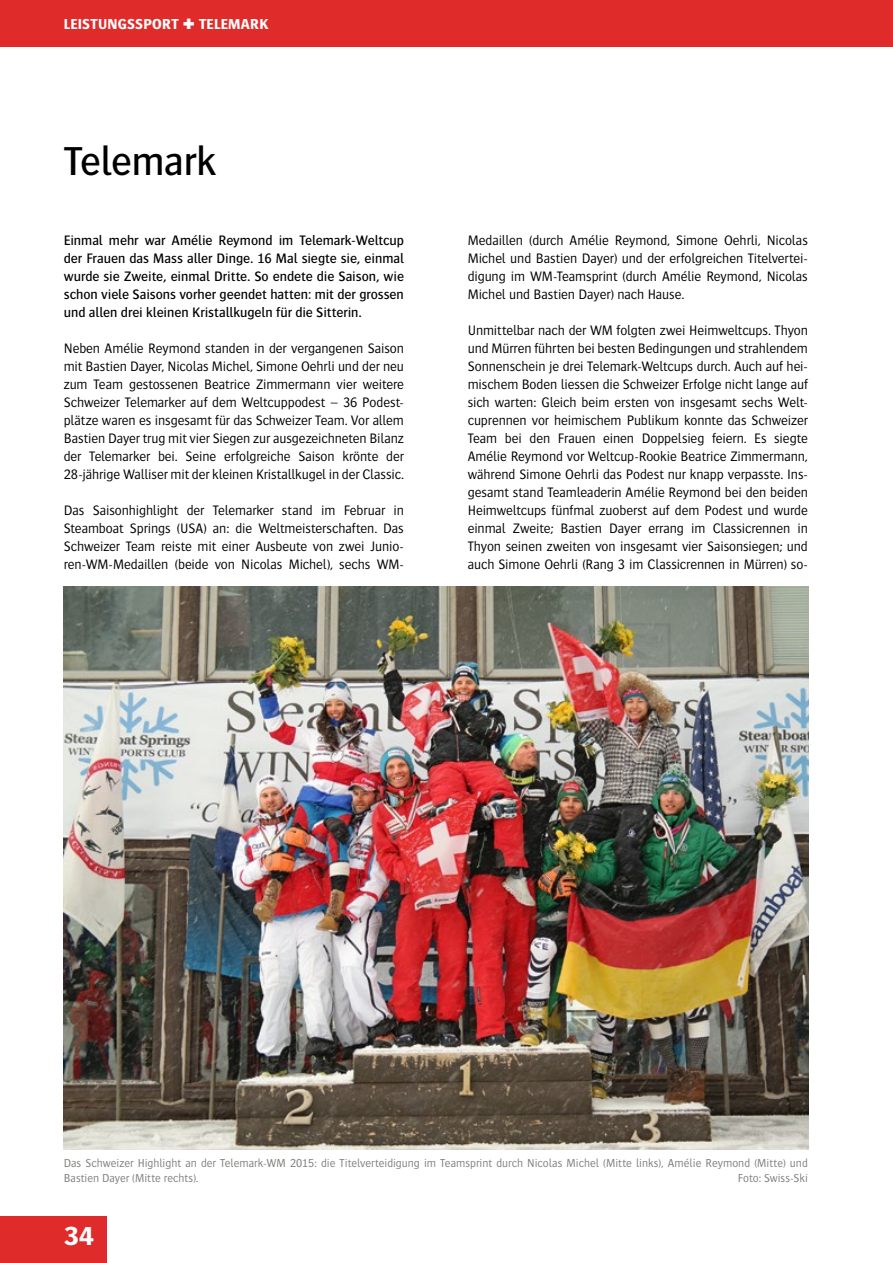
<style>
.page{position:relative;width:893px;height:1263px;background:#fff}
.page>*{position:absolute;margin:0;border:0;box-sizing:border-box;transform-origin:0 0}
.t1{font:500 42px "Bosis Std";letter-spacing:-.005em;color:#000}
.t2{font:700 27px "Bosis Std";color:#fff}
.t3{font:700 15px "Bosis Std";letter-spacing:.015em;color:#fff}
.t4{font:300 14.25px/18px "Bosis Std";letter-spacing:-.01em;color:#000;text-align:justify}
.t5{font:500 14.25px/18px "Bosis Std";color:#000;text-align:justify}
.t6{font:300 12px/15px "Bosis Std";letter-spacing:-.005em;color:#817e7b}
</style>
<div class="page">
<div style="left:0;top:0;width:893px;height:47px;background:#df2b2a"></div>
<div style="left:0;top:1216px;width:106px;height:47px;background:#df2b2a"></div>
<img style="left:64px;top:587px;width:745px;height:563px">
<p class="t3" style="left:64px;top:16px;width:206px">LEISTUNGSSPORT ✚ TELEMARK</p>
<h1 class="t1" style="left:64px;top:139px;width:154px">Telemark</h1>
<p class="t5" style="left:64px;top:231px;width:342px">Einmal mehr war Amélie Reymond im Telemark-Weltcup der Frauen das Mass aller Dinge. 16 Mal siegte sie, einmal wurde sie Zweite, einmal Dritte. So endete die Saison, wie schon viele Saisons vorher geendet hatten: mit der grossen und allen drei kleinen Kristallkugeln für die Sitterin.</p>
<p class="t4" style="left:64px;top:339px;width:342px">Neben Amélie Reymond standen in der vergangenen Saison mit Bastien Dayer, Nicolas Michel, Simone Oehrli und der neu zum Team gestossenen Beatrice Zimmermann vier weitere Schweizer Telemarker auf dem Weltcuppodest – 36 Podest&shy;plätze waren es insgesamt für das Schweizer Team. Vor allem Bastien Dayer trug mit vier Siegen zur ausgezeichneten Bilanz der Telemarker bei. Seine erfolgreiche Saison krönte der 28-jährige Walliser mit der kleinen Kristallkugel in der Classic.</p>
<p class="t4" style="left:64px;top:501px;width:342px">Das Saisonhighlight der Telemarker stand im Februar in Steamboat Springs (USA) an: die Weltmeisterschaften. Das Schweizer Team reiste mit einer Ausbeute von zwei Junio&shy;ren-WM-Medaillen (beide von Nicolas Michel), sechs WM-</p>
<p class="t4" style="left:468px;top:231px;width:342px">Medaillen (durch Amélie Reymond, Simone Oehrli, Nicolas Michel und Bastien Dayer) und der erfolgreichen Titelvertei&shy;digung im WM-Teamsprint (durch Amélie Reymond, Nicolas Michel und Bastien Dayer) nach Hause.</p>
<p class="t4" style="left:468px;top:321px;width:342px">Unmittelbar nach der WM folgten zwei Heimweltcups. Thyon und Mürren führten bei besten Bedingungen und strahlendem Sonnenschein je drei Telemark-Weltcups durch. Auch auf hei&shy;mischem Boden liessen die Schweizer Erfolge nicht lange auf sich warten: Gleich beim ersten von insgesamt sechs Welt&shy;cuprennen vor heimischem Publikum konnte das Schweizer Team bei den Frauen einen Doppelsieg feiern. Es siegte Amélie Reymond vor Weltcup-Rookie Beatrice Zimmermann, während Simone Oehrli das Podest nur knapp verpasste. Ins&shy;gesamt stand Teamleaderin Amélie Reymond bei den beiden Heimweltcups fünfmal zuoberst auf dem Podest und wurde einmal Zweite; Bastien Dayer errang im Classicrennen in Thyon seinen zweiten von insgesamt vier Saisonsiegen; und auch Simone Oehrli (Rang 3 im Classicrennen in Mürren) so-</p>
<p class="t6" style="left:64px;top:1155px;width:746px">Das Schweizer Highlight an der Telemark-WM 2015: die Titelverteidigung im Teamsprint durch Nicolas Michel (Mitte links), Amélie Reymond (Mitte) und<br>Bastien Dayer (Mitte rechts).</p>
<p class="t6" style="left:738px;top:1170px;width:72px">Foto: Swiss-Ski</p>
<h2 class="t2" style="left:64px;top:1221px;width:32px">34</h2>
</div>
